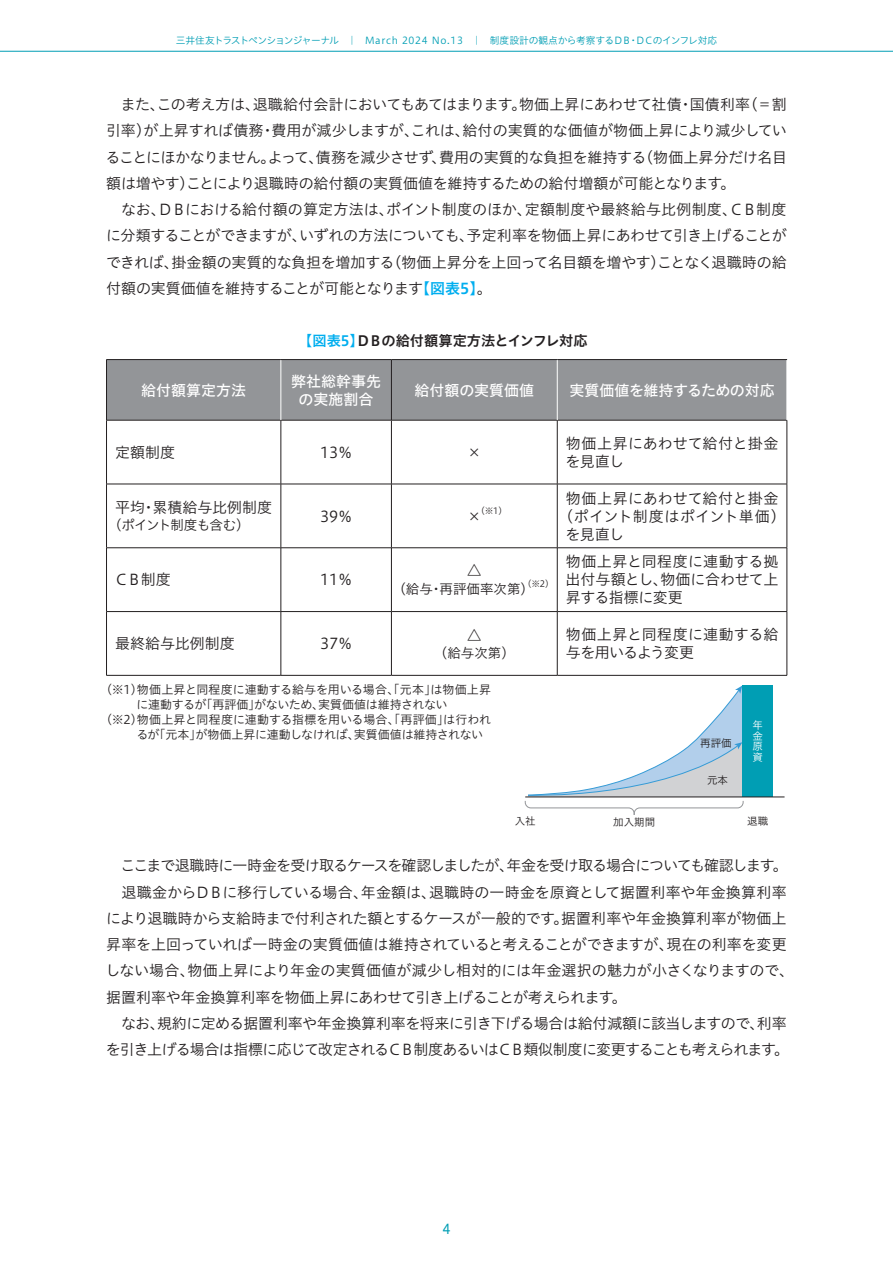
<style>
.page{position:relative;width:893px;height:1263px;background:#fff}
.page>*{position:absolute;margin:0;border:0;box-sizing:border-box;transform-origin:0 0}
.t1{font:15px/26.2px "Hiragino UD Sans Std W3";letter-spacing:-.02em;color:#231f20}
.t2{font:15px/18px "Hiragino UD Sans Std W3";color:#231f20}
.t3{font:15px/18px "Hiragino UD Sans Std W5";color:#fff;text-align:center}
.t4{font:15px "Hiragino UD Sans Std W3";letter-spacing:.01em;color:#231f20}
.t5{font:15px "Hiragino UD Sans Std W5";letter-spacing:-.025em;color:#fff}
.t6{font:15px "Hiragino UD Sans Std W3";letter-spacing:.005em;color:#231f20}
.t7{font:14.25px "Hiragino UD Sans Std W6";letter-spacing:-.005em;color:#231f20}
.t8{font:13.5px "Hiragino UD Sans Std W3";color:#231f20}
.t9{font:13.5px "Hiragino UD Sans Std W3";letter-spacing:-.055em;color:#231f20}
.t10{font:13.5px "Hiragino UD Sans Std N W4";color:#009eb4}
.t11{font:12px "Hiragino UD Sans Std W3";letter-spacing:-.01em;color:#231f20}
.t12{font:10.5px "Hiragino UD Sans Std W3";color:#231f20}
.t13{font:10.5px/10.5px "Hiragino UD Sans Std W3";color:#fff;text-align:justify}
.t14{font:9.75px "Hiragino UD Sans Std W3";letter-spacing:-.045em;color:#009eb4}
.t15{font:8.7px "Hiragino UD Sans Std W3";color:#231f20}
.s1{font-family:"Hiragino UD Sans Std W6";color:#00aeef}
.s2{color:#00aeef}
</style>
<div class="page">
<hr style="left:0;top:51px;width:893px;height:1px;background:#009eb4">
<div style="left:742px;top:685px;width:31px;height:112px;background:#009eb4"></div>
<hr style="left:525px;top:796px;width:259px;height:1px;background:#231f20">
<svg style="left:524px;top:685px;width:220px;height:130px"></svg>
<div style="left:107px;top:360px;width:680px;height:60px;background:#939598"></div>
<svg style="left:107px;top:421px;width:680px;height:254px"></svg>
<hr style="left:106px;top:420px;width:175px;height:1px;background:#231f20">
<hr style="left:281px;top:420px;width:110px;height:1px;background:#231f20">
<hr style="left:281px;top:420px;width:1px;height:64px;background:#231f20">
<hr style="left:391px;top:420px;width:166px;height:1px;background:#231f20">
<hr style="left:557px;top:420px;width:230px;height:1px;background:#231f20">
<hr style="left:557px;top:420px;width:1px;height:64px;background:#231f20">
<hr style="left:787px;top:420px;width:1px;height:64px;background:#231f20">
<hr style="left:106px;top:484px;width:175px;height:1px;background:#231f20">
<hr style="left:281px;top:484px;width:110px;height:1px;background:#231f20">
<hr style="left:281px;top:484px;width:1px;height:63px;background:#231f20">
<hr style="left:391px;top:484px;width:166px;height:1px;background:#231f20">
<hr style="left:557px;top:484px;width:230px;height:1px;background:#231f20">
<hr style="left:557px;top:484px;width:1px;height:63px;background:#231f20">
<hr style="left:787px;top:484px;width:1px;height:63px;background:#231f20">
<hr style="left:106px;top:547px;width:175px;height:1px;background:#231f20">
<hr style="left:281px;top:547px;width:110px;height:1px;background:#231f20">
<hr style="left:281px;top:548px;width:1px;height:63px;background:#231f20">
<hr style="left:391px;top:547px;width:166px;height:1px;background:#231f20">
<hr style="left:557px;top:547px;width:230px;height:1px;background:#231f20">
<hr style="left:557px;top:548px;width:1px;height:63px;background:#231f20">
<hr style="left:787px;top:548px;width:1px;height:63px;background:#231f20">
<hr style="left:106px;top:611px;width:175px;height:1px;background:#231f20">
<hr style="left:281px;top:611px;width:110px;height:1px;background:#231f20">
<hr style="left:281px;top:612px;width:1px;height:63px;background:#231f20">
<hr style="left:391px;top:611px;width:166px;height:1px;background:#231f20">
<hr style="left:557px;top:611px;width:230px;height:1px;background:#231f20">
<hr style="left:557px;top:612px;width:1px;height:63px;background:#231f20">
<hr style="left:787px;top:612px;width:1px;height:63px;background:#231f20">
<hr style="left:281px;top:360px;width:1px;height:60px;background:#fff">
<hr style="left:557px;top:360px;width:1px;height:60px;background:#fff">
<hr style="left:106px;top:359px;width:175px;height:1px;background:#231f20">
<hr style="left:106px;top:360px;width:1px;height:60px;background:#231f20">
<hr style="left:281px;top:359px;width:110px;height:1px;background:#231f20">
<hr style="left:391px;top:359px;width:166px;height:1px;background:#231f20">
<hr style="left:391px;top:360px;width:1px;height:60px;background:#231f20">
<hr style="left:557px;top:359px;width:230px;height:1px;background:#231f20">
<hr style="left:106px;top:420px;width:1px;height:64px;background:#231f20">
<hr style="left:391px;top:420px;width:1px;height:64px;background:#231f20">
<hr style="left:106px;top:484px;width:1px;height:63px;background:#231f20">
<hr style="left:391px;top:484px;width:1px;height:63px;background:#231f20">
<hr style="left:106px;top:548px;width:1px;height:63px;background:#231f20">
<hr style="left:391px;top:548px;width:1px;height:63px;background:#231f20">
<hr style="left:106px;top:612px;width:1px;height:63px;background:#231f20">
<hr style="left:391px;top:612px;width:1px;height:63px;background:#231f20">
<hr style="left:106px;top:675px;width:175px;height:1px;background:#231f20">
<hr style="left:281px;top:675px;width:110px;height:1px;background:#231f20">
<hr style="left:391px;top:675px;width:166px;height:1px;background:#231f20">
<hr style="left:557px;top:675px;width:230px;height:1px;background:#231f20">
<p class="t14" style="left:176px;top:33px;width:543px">三井住友トラストペンションジャーナル　｜　March 2024 No.13　｜　制度設計の観点から考察するＤＢ・ＤＣのインフレ対応</p>
<p class="t1" style="left:106px;top:90px;width:683px">　また、この考え方は、退職給付会計においてもあてはまります。物価上昇にあわせて社債・国債利率（＝割引率）が上昇すれば債務・費用が減少しますが、これは、給付の実質的な価値が物価上昇により減少していることにほかなりません。よって、債務を減少させず、費用の実質的な負担を維持する（物価上昇分だけ名目額は増やす）ことにより退職時の給付額の実質価値を維持するための給付増額が可能となります。<br>　なお、ＤＢにおける給付額の算定方法は、ポイント制度のほか、定額制度や最終給与比例制度、ＣＢ制度に分類することができますが、いずれの方法についても、予定利率を物価上昇にあわせて引き上げることができれば、掛金額の実質的な負担を増加する（物価上昇分を上回って名目額を増やす）ことなく退職時の給付額の実質価値を維持することが可能となります<span class="s1">【図表5】</span>。</p>
<p class="t7" style="left:298px;top:329px;width:291px"><span class="s2">【図表5】</span>ＤＢの給付額算定方法とインフレ対応</p>
<p class="t3" style="left:141px;top:380px;width:106px">給付額算定方法</p>
<p class="t3" style="left:291px;top:371px;width:91px">弊社総幹事先の実施割合</p>
<p class="t3" style="left:415px;top:380px;width:121px">給付額の実質価値</p>
<p class="t5" style="left:569px;top:378px;width:207px">実質価値を維持するための対応</p>
<p class="t1" style="left:115px;top:438px;width:61px">定額制度</p>
<p class="t1" style="left:320px;top:438px;width:34px">13％</p>
<p class="t1" style="left:470px;top:438px;width:11px">×</p>
<p class="t2" style="left:565px;top:433px;width:215px">物価上昇にあわせて給付と掛金を見直し</p>
<p class="t2" style="left:115px;top:498px;width:159px">平均・累積給与比例制度</p>
<p class="t9" style="left:108px;top:515px;width:143px">（ポイント制度も含む）</p>
<p class="t6" style="left:566px;top:487px;width:214px">物価上昇にあわせて給付と掛金</p>
<p class="t4" style="left:558px;top:505px;width:229px">（ポイント制度はポイント単価）</p>
<p class="t1" style="left:565px;top:520px;width:60px">を見直し</p>
<p class="t15" style="left:476px;top:504px;width:33px">（※1）</p>
<p class="t1" style="left:320px;top:502px;width:34px">39％</p>
<p class="t1" style="left:470px;top:502px;width:11px">×</p>
<p class="t1" style="left:114px;top:566px;width:58px">ＣＢ制度</p>
<p class="t1" style="left:320px;top:566px;width:34px">11％</p>
<p class="t2" style="left:115px;top:634px;width:121px">最終給与比例制度</p>
<p class="t1" style="left:320px;top:629px;width:34px">37％</p>
<p class="t1" style="left:467px;top:557px;width:16px">△</p>
<p class="t8" style="left:392px;top:578px;width:143px">（給与・再評価率次第）</p>
<p class="t15" style="left:523px;top:577px;width:33px">（※2）</p>
<p class="t1" style="left:467px;top:621px;width:16px">△</p>
<p class="t8" style="left:434px;top:642px;width:82px">（給与次第）</p>
<p class="t11" style="left:100px;top:680px;width:392px">（※1）物価上昇と同程度に連動する給与を用いる場合、「元本」は物価上昇</p>
<p class="t11" style="left:137px;top:695px;width:312px">に連動するが「再評価」がないため、実質価値は維持されない</p>
<p class="t11" style="left:100px;top:710px;width:392px">（※2）物価上昇と同程度に連動する指標を用いる場合、「再評価」は行われ</p>
<p class="t11" style="left:136px;top:725px;width:348px">るが「元本」が物価上昇に連動しなければ、実質価値は維持されない</p>
<p class="t1" style="left:565px;top:552px;width:214px;line-height:18px;text-align:justify">物価上昇と同程度に連動する拠出付与額とし、物価に合わせて上昇する指標に変更</p>
<p class="t1" style="left:566px;top:625px;width:214px;line-height:18px">物価上昇と同程度に連動する給与を用いるよう変更</p>
<p class="t12" style="left:700px;top:735px;width:33px">再評価</p>
<p class="t12" style="left:707px;top:772px;width:22px">元本</p>
<p class="t13" style="left:752px;top:720px;width:12px">年金原資</p>
<p class="t12" style="left:515px;top:813px;width:22px">入社</p>
<p class="t12" style="left:613px;top:814px;width:43px">加入期間</p>
<p class="t12" style="left:747px;top:813px;width:22px">退職</p>
<p class="t1" style="left:105px;top:852px;width:690px">　ここまで退職時に一時金を受け取るケースを確認しましたが、年金を受け取る場合についても確認します。　退職金からＤＢに移行している場合、年金額は、退職時の一時金を原資として据置利率や年金換算利率により退職時から支給時まで付利された額とするケースが一般的です。据置利率や年金換算利率が物価上昇率を上回っていれば一時金の実質価値は維持されていると考えることができますが、現在の利率を変更しない場合、物価上昇により年金の実質価値が減少し相対的には年金選択の魅力が小さくなりますので、据置利率や年金換算利率を物価上昇にあわせて引き上げることが考えられます。<br>　なお、規約に定める据置利率や年金換算利率を将来に引き下げる場合は給付減額に該当しますので、利率を引き上げる場合は指標に応じて改定されるＣＢ制度あるいはＣＢ類似制度に変更することも考えられます。</p>
<p class="t10" style="left:442px;top:1218px;width:10px">4</p>
</div>
